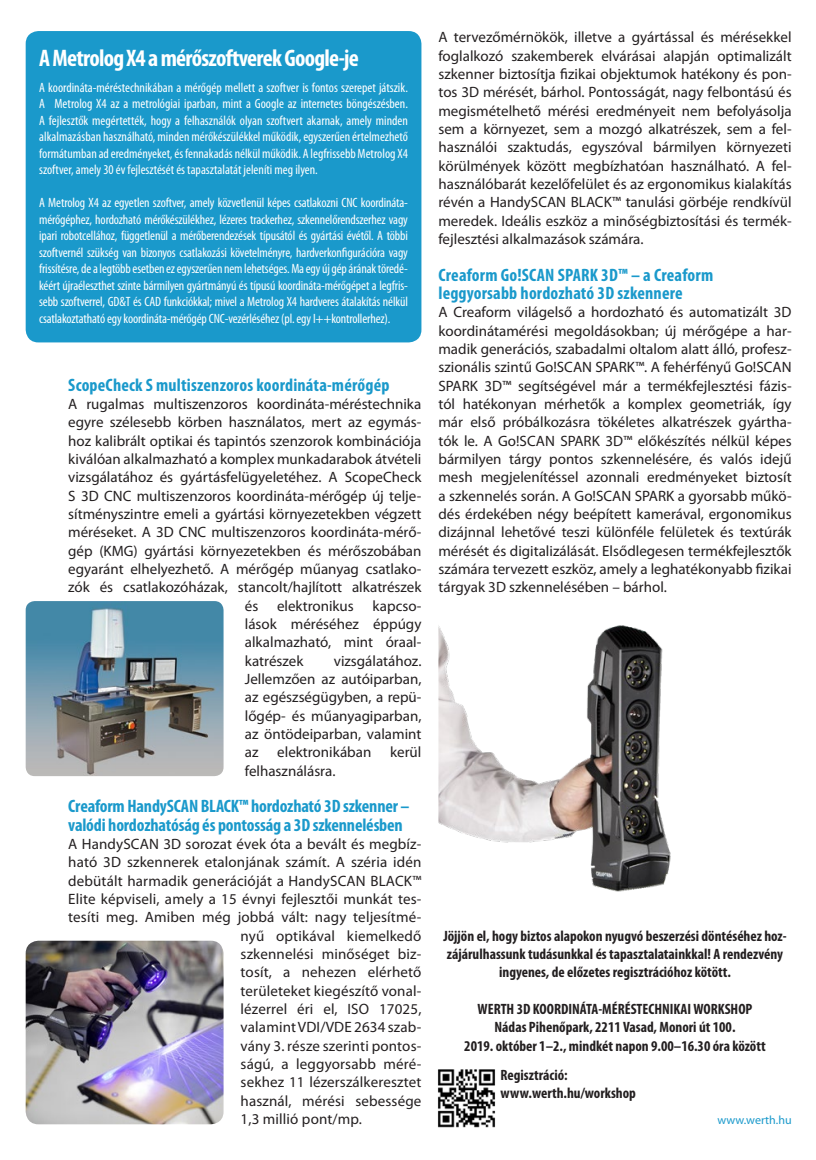
<style>
.page{position:relative;width:816px;height:1160px;background:#fff}
.page>*{position:absolute;margin:0;border:0;box-sizing:border-box;transform-origin:0 0}
.t1{font:700 condensed 24px "Myriad Pro";letter-spacing:-.03em;color:#fff}
.t2{font:700 condensed 18px/18.3px "Myriad Pro";color:#1a99cb}
.t3{font:15px/18.3px "Myriad Pro";color:#231f20;text-align:justify}
.t4{font:700 condensed 15px/18.3px "Myriad Pro";color:#231f20;text-align:center}
.t5{font:condensed 13.5px/16.5px "Myriad Pro";letter-spacing:-.01em;color:#fff;text-align:justify}
.t6{font:12px "Myriad Pro";color:#1a99cb}
</style>
<div class="page">
<div style="left:26px;top:31px;width:395px;height:311px;background:#1a99cb;border-radius:13px"></div>
<img style="left:438px;top:625px;width:233px;height:267px">
<img style="left:26px;top:940px;width:197px;height:184px">
<img style="left:26px;top:601px;width:197px;height:175px">
<img style="left:437px;top:1069px;width:59px;height:59px">
<h1 class="t1" style="left:39px;top:43px;width:321px">A Metrolog X4 a mérőszoftverek Google-je</h1>
<p class="t5" style="left:39px;top:79px;width:370px">A koordináta-méréstechnikában a mérőgép mellett a szoftver is fontos szerepet játszik.<br>A Metrolog X4 az a metrológiai iparban, mint a Google az internetes böngészésben.<br>A fejlesztők megértették, hogy a felhasználók olyan szoftvert akarnak, amely minden alkalmazásban használható, minden mérőkészülékkel működik, egyszerűen értelmezhető formátumban ad eredményeket, és fennakadás nélkül működik. A legfrissebb Metrolog X4 szoftver, amely 30 év fejlesztését és tapasztalatát jeleníti meg ilyen.</p>
<p class="t5" style="left:39px;top:194px;width:370px">A Metrolog X4 az egyetlen szoftver, amely közvetlenül képes csatlakozni CNC koordináta&shy;mérőgéphez, hordozható mérőkészülékhez, lézeres trackerhez, szkennelőrendszerhez vagy ipari robotcellához, függetlenül a mérőberendezések típusától és gyártási évétől. A többi szoftvernél szükség van bizonyos csatlakozási követelményre, hardverkonfigurációra vagy frissítésre, de a legtöbb esetben ez egyszerűen nem lehetséges. Ma egy új gép árának töredé&shy;kéért újraéleszthet szinte bármilyen gyártmányú és típusú koordináta-mérőgépet a legfris&shy;sebb szoftverrel, GD&amp;T és CAD funkciókkal; mivel a Metrolog X4 hardveres átalakítás nélkül csatlakoztatható egy koordináta-mérőgép CNC-vezérléséhez (pl. egy I++kontrollerhez).</p>
<p class="t2" style="left:68px;top:375px;width:322px">ScopeCheck S multiszenzoros koordináta-mérőgép</p>
<p class="t3" style="left:68px;top:394px;width:354px">A rugalmas multiszenzoros koordináta-méréstechnika</p>
<p class="t3" style="left:68px;top:413px;width:354px">egyre szélesebb körben használatos, mert az egymás-</p>
<p class="t3" style="left:68px;top:431px;width:354px">hoz kalibrált optikai és tapintós szenzorok kombinációja</p>
<p class="t3" style="left:68px;top:449px;width:354px">kiválóan alkalmazható a komplex munkadarabok átvételi</p>
<p class="t3" style="left:68px;top:468px;width:354px">vizsgálatához és gyártásfelügyeletéhez. A ScopeCheck</p>
<p class="t3" style="left:68px;top:486px;width:354px">S 3D CNC multiszenzoros koordináta-mérőgép új telje-</p>
<p class="t3" style="left:68px;top:504px;width:354px">sítményszintre emeli a gyártási környezetekben végzett</p>
<p class="t3" style="left:68px;top:523px;width:354px">méréseket. A 3D CNC multiszenzoros koordináta-mérő-</p>
<p class="t3" style="left:68px;top:541px;width:354px">gép (KMG) gyártási környezetekben és mérőszobában</p>
<p class="t3" style="left:68px;top:559px;width:354px">egyaránt elhelyezhető. A mérőgép műanyag csatlako-</p>
<p class="t3" style="left:68px;top:578px;width:354px">zók és csatlakozóházak, stancolt/hajlított alkatrészek</p>
<p class="t3" style="left:245px;top:596px;width:15px">és</p>
<p class="t3" style="left:277px;top:596px;width:78px">elektronikus</p>
<p class="t3" style="left:245px;top:596px;width:178px;text-indent:128px">kapcso&shy;lások méréséhez éppúgy alkalmazható, mint óraal&shy;katrészek</p>
<p class="t3" style="left:245px;top:651px;width:178px;text-indent:89px">vizsgálatához.<br>Jellemzően az autóiparban, az egészségügyben, a repü&shy;lőgép- és műanyagiparban, az öntödeiparban, valamint az</p>
<p class="t3" style="left:277px;top:743px;width:96px">elektronikában</p>
<p class="t3" style="left:390px;top:743px;width:33px">kerül</p>
<p class="t3" style="left:245px;top:761px;width:92px">felhasználásra.</p>
<p class="t2" style="left:68px;top:796px;width:343px">Creaform HandySCAN BLACK™ hordozható 3D szkenner – valódi hordozhatóság és pontosság a 3D szkennelésben</p>
<p class="t3" style="left:68px;top:834px;width:354px">A HandySCAN 3D sorozat évek óta a bevált és megbíz-</p>
<p class="t3" style="left:68px;top:853px;width:354px">ható 3D szkennerek etalonjának számít. A széria idén</p>
<p class="t3" style="left:68px;top:871px;width:354px">debütált harmadik generációját a HandySCAN BLACK™</p>
<p class="t3" style="left:68px;top:889px;width:354px">Elite képviseli, amely a 15 évnyi fejlesztői munkát tes-</p>
<p class="t3" style="left:68px;top:908px;width:354px">tesíti meg. Amiben még jobbá vált: nagy teljesítmé-</p>
<p class="t3" style="left:240px;top:926px;width:182px">nyű optikával kiemelkedő</p>
<p class="t3" style="left:240px;top:944px;width:182px">szkennelési minőséget biz-</p>
<p class="t3" style="left:240px;top:963px;width:182px">tosít, a nehezen elérhető</p>
<p class="t3" style="left:240px;top:981px;width:182px">területeket kiegészítő vonal-</p>
<p class="t3" style="left:240px;top:999px;width:182px">lézerrel éri el, ISO 17025,</p>
<p class="t3" style="left:240px;top:1017px;width:182px">valamint VDI/VDE 2634 szab-</p>
<p class="t3" style="left:240px;top:1036px;width:182px">vány 3. része szerinti pontos-</p>
<p class="t3" style="left:240px;top:1054px;width:182px">ságú, a leggyorsabb méré-</p>
<p class="t3" style="left:240px;top:1072px;width:182px">sekhez 11 lézerszálkeresztet</p>
<p class="t3" style="left:240px;top:1091px;width:182px">használ, mérési sebessége</p>
<p class="t3" style="left:240px;top:1109px;width:123px">1,3 millió pont/mp.</p>
<p class="t3" style="left:438px;top:28px;width:354px">A tervezőmérnökök, illetve a gyártással és mérésekkel foglalkozó szakemberek elvárásai alapján optimalizált szkenner biztosítja fizikai objektumok hatékony és pon&shy;tos 3D mérését, bárhol. Pontosságát, nagy felbontású és megismételhető mérési eredményeit nem befolyásolja sem a környezet, sem a mozgó alkatrészek, sem a fel&shy;használói szaktudás, egyszóval bármilyen környezeti körülmények között megbízhatóan használható. A fel&shy;használóbarát kezelőfelület és az ergonomikus kialakítás révén a HandySCAN BLACK™ tanulási görbéje rendkívül meredek. Ideális eszköz a minőségbiztosítási és termék&shy;fejlesztési alkalmazások számára.</p>
<p class="t2" style="left:438px;top:265px;width:276px">Creaform Go!SCAN SPARK 3D™ – a Creaform leggyorsabb hordozható 3D szkennere</p>
<p class="t3" style="left:438px;top:303px;width:354px">A Creaform világelső a hordozható és automatizált 3D koordinátamérési megoldásokban; új mérőgépe a har&shy;madik generációs, szabadalmi oltalom alatt álló, profes - szionális szintű Go!SCAN SPARK™. A fehérfényű Go!SCAN SPARK 3D™ segítségével már a termékfejlesztési fázis&shy;tól hatékonyan mérhetők a komplex geometriák, így már első próbálkozásra tökéletes alkatrészek gyártha&shy;tók le. A Go!SCAN SPARK 3D™ előkészítés nélkül képes bármilyen tárgy pontos szkennelésére, és valós idejű mesh megjelenítéssel azonnali eredményeket biztosít a szkennelés során. A Go!SCAN SPARK a gyorsabb műkö&shy;dés érdekében négy beépített kamerával, ergonomikus dizájnnal lehetővé teszi különféle felületek és textúrák mérését és digitalizálását. Elsődlegesen termékfejlesztők számára tervezett eszköz, amely a leghatékonyabb fizikai tárgyak 3D szkennelésében – bárhol.</p>
<p class="t4" style="left:443px;top:926px;width:345px">Jöjjön el, hogy biztos alapokon nyugvó beszerzési döntéséhez hoz&shy;zájárulhassunk tudásunkkal és tapasztalatainkkal! A rendezvény ingyenes, de előzetes regisztrációhoz kötött.</p>
<p class="t4" style="left:464px;top:999px;width:303px">WERTH 3D KOORDINÁTA-MÉRÉSTECHNIKAI WORKSHOP<br>Nádas Pihenőpark, 2211 Vasad, Monori út 100.<br>2019. október 1–2., mindkét napon 9.00–16.30 óra között</p>
<p class="t4" style="left:500px;top:1065px;width:137px;text-align:left">Regisztráció: www.werth.hu/workshop</p>
<p class="t6" style="left:717px;top:1112px;width:76px">www.werth.hu</p>
</div>
